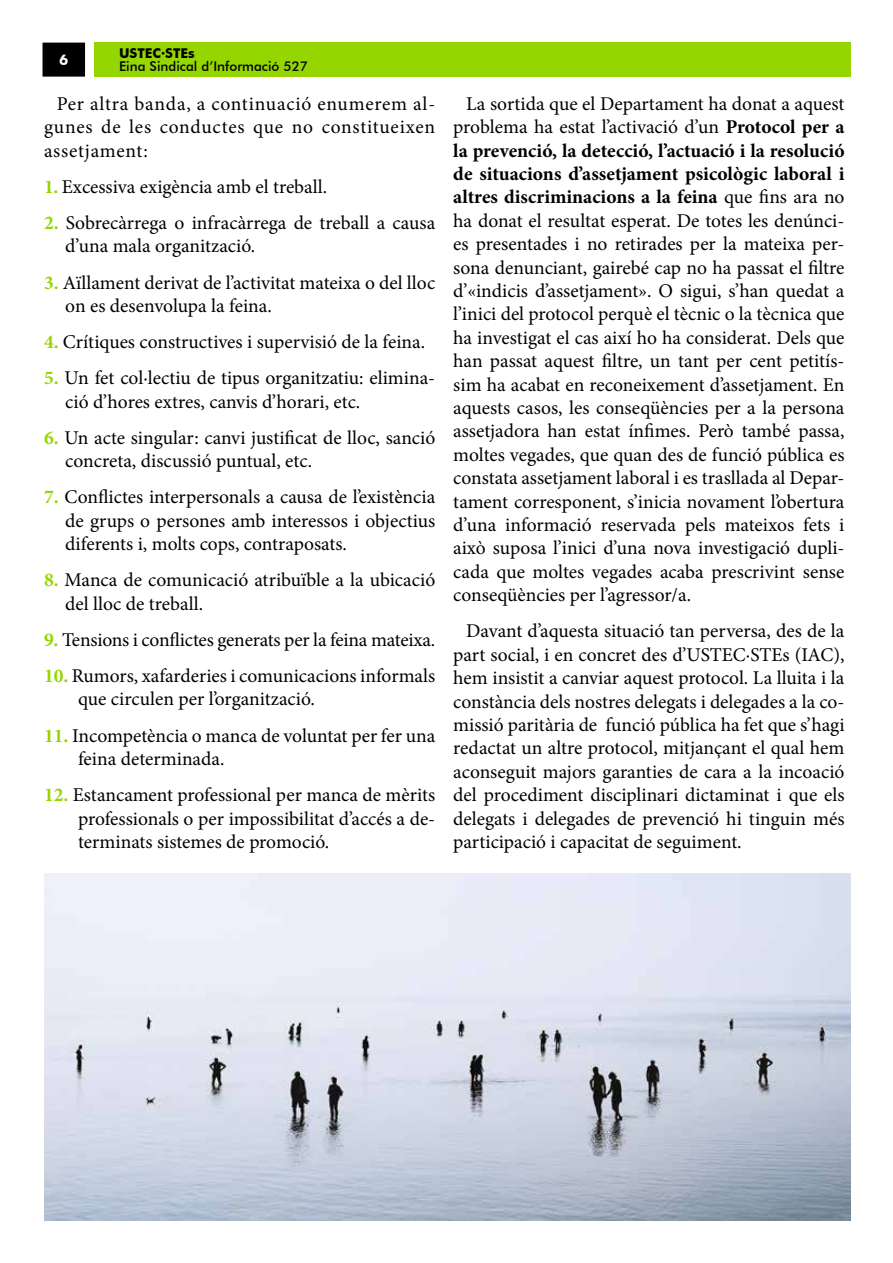
<style>
.page{position:relative;width:893px;height:1263px;background:#fff}
.page>*{position:absolute;margin:0;border:0;box-sizing:border-box;transform-origin:0 0}
.t1{font:19.5px/23.4px "Minion Pro";color:#000}
.t2{font:700 14.7px "Futura BT";color:#fcfcfc}
.t3{font:500 13.5px "Futura BT";color:#000}
.t4{font:700 13.5px "Futura BT";color:#000}
.s1{font-weight:700;color:#95d600}
.s2{font-weight:700}
</style>
<div class="page">
<div style="left:43px;top:43px;width:41px;height:33px;background:#000"></div>
<div style="left:43px;top:43px;width:42px;height:34px;border:2px solid #000"></div>
<div style="left:94px;top:42px;width:756px;height:34px;background:#95d600"></div>
<img style="left:44px;top:874px;width:806px;height:346px">
<p class="t4" style="left:119px;top:45px;width:77px">USTEC·STEs</p>
<p class="t3" style="left:119px;top:58px;width:191px">Eina Sindical d’Informació 527</p>
<p class="t1" style="left:44px;top:92px;width:393px;text-align:justify;text-indent:13px">Per altra banda, a continuació enumerem al&shy;gunes de les conductes que no constitueixen assetjament:</p>
<p class="t1" style="left:44px;top:175px;width:285px"><span class="s1">1.</span> Excessiva exigència amb el treball.</p>
<p class="t1" style="left:65px;top:211px;width:371px;text-indent:-21px"><span class="s1">2.</span> Sobrecàrrega o infracàrrega de treball a causa d’una mala organització.</p>
<p class="t1" style="left:65px;top:271px;width:371px;text-indent:-21px"><span class="s1">3.</span> Aïllament derivat de l’activitat mateixa o del lloc on es desenvolupa la feina.</p>
<p class="t1" style="left:44px;top:330px;width:383px"><span class="s1">4.</span> Crítiques constructives i supervisió de la feina.</p>
<p class="t1" style="left:65px;top:366px;width:371px;text-indent:-21px"><span class="s1">5.</span> Un fet col·lectiu de tipus organitzatiu: elimina&shy;ció d’hores extres, canvis d’horari, etc.</p>
<p class="t1" style="left:65px;top:426px;width:372px;text-indent:-21px"><span class="s1">6.</span> Un acte singular: canvi justificat de lloc, sanció concreta, discussió puntual, etc.</p>
<p class="t1" style="left:65px;top:485px;width:371px;text-align:justify;text-indent:-21px"><span class="s1">7.</span> Conflictes interpersonals a causa de l’existència de grups o persones amb interessos i objectius diferents i, molts cops, contraposats.</p>
<p class="t1" style="left:65px;top:568px;width:371px;text-indent:-21px"><span class="s1">8.</span> Manca de comunicació atribuïble a la ubicació del lloc de treball.</p>
<p class="t1" style="left:44px;top:628px;width:393px"><span class="s1">9.</span> Tensions i conflictes generats per la feina mateixa.</p>
<p class="t1" style="left:78px;top:664px;width:359px;text-indent:-34px"><span class="s1">10.</span> Rumors, xafarderies i comunicacions informals que circulen per l’organització.</p>
<p class="t1" style="left:78px;top:724px;width:359px;text-indent:-34px"><span class="s1">11.</span> Incompetència o manca de voluntat per fer una feina determinada.</p>
<p class="t1" style="left:78px;top:783px;width:359px;text-align:justify;text-indent:-34px"><span class="s1">12.</span> Estancament professional per manca de mèrits professionals o per impossibilitat d’accés a de&shy;terminats sistemes de promoció.</p>
<p class="t2" style="left:59px;top:51px;width:11px">6</p>
<p class="t1" style="left:453px;top:92px;width:393px;text-align:justify;text-indent:13px">La sortida que el Departament ha donat a aquest problema ha estat l’activació d’un <span class="s2">Protocol per a la prevenció, la detecció, l’actuació i la resolució de situacions d’assetjament psicològic laboral i altres discriminacions a la feina</span> que fins ara no ha donat el resultat esperat. De totes les denúnci&shy;es presentades i no retirades per la mateixa per&shy;sona denunciant, gairebé cap no ha passat el filtre d’«indicis d’assetjament». O sigui, s’han quedat a l’inici del protocol perquè el tècnic o la tècnica que ha investigat el cas així ho ha considerat. Dels que han passat aquest filtre, un tant per cent petitís&shy;sim ha acabat en reconeixement d’assetjament. En aquests casos, les conseqüències per a la persona assetjadora han estat ínfimes. Però també passa, moltes vegades, que quan des de funció pública es constata assetjament laboral i es trasllada al Depar&shy;tament corresponent, s’inicia novament l’obertura d’una informació reservada pels mateixos fets i això suposa l’inici d’una nova investigació dupli&shy;cada que moltes vegades acaba prescrivint sense conseqüències per l’agressor/a.</p>
<p class="t1" style="left:453px;top:620px;width:393px;text-align:justify;text-indent:13px">Davant d’aquesta situació tan perversa, des de la part social, i en concret des d’USTEC·STEs (IAC), hem insistit a canviar aquest protocol. La lluita i la constància dels nostres delegats i delegades a la co&shy;missió paritària de funció pública ha fet que s’hagi redactat un altre protocol, mitjançant el qual hem aconseguit majors garanties de cara a la incoació del procediment disciplinari dictaminat i que els delegats i delegades de prevenció hi tinguin més participació i capacitat de seguiment.</p>
</div>
